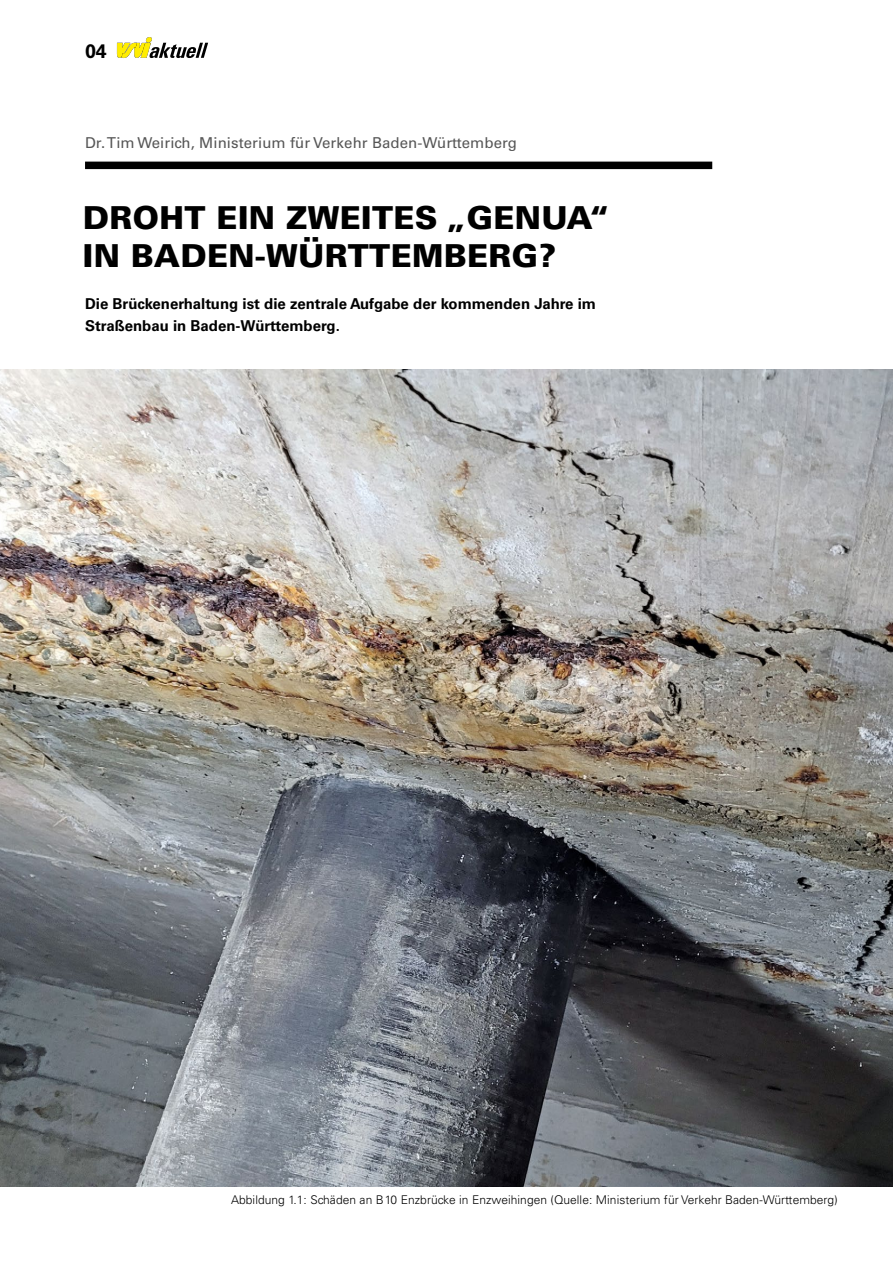
<style>
.page{position:relative;width:893px;height:1263px;background:#fff}
.page>*{position:absolute;margin:0;border:0;box-sizing:border-box;transform-origin:0 0}
.t1{font:900 31.65px/38px "Univers";letter-spacing:.01em;color:#000}
.t2{font:700 19.5px "Univers";color:#000}
.t3{font:700 15px/22.5px "Univers";color:#000}
.t4{font:15px "Univers 55 Roman";letter-spacing:.005em;color:#565656}
.t5{font:300 12px "Univers";letter-spacing:.005em;color:#000}
</style>
<div class="page">
<svg style="left:117px;top:37px;width:91px;height:21px"></svg>
<div style="left:85px;top:162px;width:627px;height:7px;background:#000"></div>
<img style="left:0;top:370px;width:893px;height:816px">
<h2 class="t2" style="left:85px;top:39px;width:23px">04</h2>
<p class="t4" style="left:85px;top:134px;width:434px">Dr. Tim Weirich, Ministerium für Verkehr Baden-Württemberg</p>
<h1 class="t1" style="left:83px;top:198px;width:528px">DROHT EIN ZWEITES „GENUA“<br>IN BADEN-WÜRTTEMBERG?</h1>
<p class="t3" style="left:85px;top:292px;width:513px">Die Brückenerhaltung ist die zentrale Aufgabe der kommenden Jahre im<br>Straßenbau in Baden-Württemberg.</p>
<p class="t5" style="left:231px;top:1192px;width:608px">Abbildung 1.1: Schäden an B10 Enzbrücke in Enzweihingen (Quelle: Ministerium für Verkehr Baden-Württemberg)</p>
</div>
